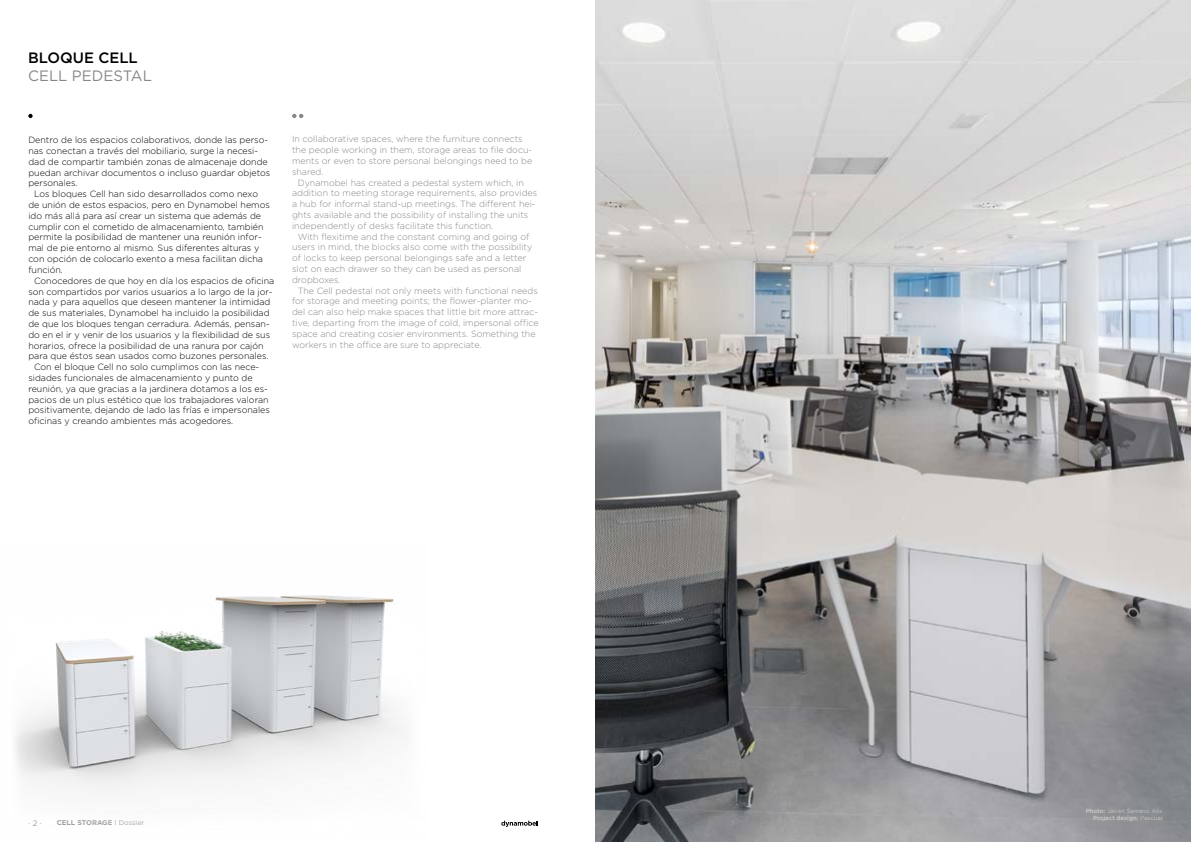
<style>
.page{position:relative;width:1191px;height:842px;background:#fff}
.page>*{position:absolute;margin:0;border:0;box-sizing:border-box;transform-origin:0 0}
.t1{font:15px "Gotham";color:#878787}
.t2{font:500 15px "Gotham";color:#000}
.t3{font:300 9px/10.8px "Gotham";color:#000}
.t4{font:300 9px/10.8px "Gotham";color:#878787}
.t5{font:8px "Gotham";color:#9d9d9c}
.t6{font:700 7px "Gotham";color:#9d9d9c}
.t7{font:6px/7.2px "Gotham";color:#c6c6c6;text-align:right}
.s1{font-weight:400}
.s2{font-weight:700}
</style>
<div class="page">
<svg style="left:501px;top:821px;width:36px;height:6px"></svg>
<img style="left:15px;top:593px;width:387px;height:199px">
<svg style="left:28px;top:114px;width:5px;height:4px"></svg>
<svg style="left:292px;top:114px;width:11px;height:4px"></svg>
<img style="left:595px;top:0;width:596px;height:842px">
<h1 class="t2" style="left:28px;top:48px;width:111px">BLOQUE CELL</h1>
<h1 class="t1" style="left:28px;top:66px;width:125px">CELL PEDESTAL</h1>
<p class="t3" style="left:28px;top:134px;width:243px">Dentro de los espacios colaborativos, donde las perso&shy;nas conectan a través del mobiliario, surge la necesi&shy;dad de compartir también zonas de almacenaje donde puedan archivar documentos o incluso guardar objetos personales.</p>
<p class="t3" style="left:28px;top:188px;width:243px;text-indent:6px">Los bloques Cell han sido desarrollados como nexo de unión de estos espacios, pero en Dynamobel hemos ido más allá para así crear un sistema que además de cumplir con el cometido de almacenamiento, también permite la posibilidad de mantener una reunión infor&shy;mal de pie entorno al mismo. Sus diferentes alturas y con opción de colocarlo exento a mesa facilitan dicha función.</p>
<p class="t3" style="left:34px;top:275px;width:242px">Conocedores de que hoy en día los espacios de oficina</p>
<p class="t3" style="left:28px;top:286px;width:246px">son compartidos por varios usuarios a lo largo de la jor-</p>
<p class="t3" style="left:28px;top:296px;width:244px">nada y para aquellos que deseen mantener la intimidad</p>
<p class="t3" style="left:28px;top:307px;width:243px">de sus materiales, Dynamobel ha incluido la posibilidad</p>
<p class="t3" style="left:28px;top:318px;width:243px">de que los bloques tengan cerradura. Además, pensan-</p>
<p class="t3" style="left:28px;top:329px;width:243px">do en el ir y venir de los usuarios y la flexibilidad de sus</p>
<p class="t3" style="left:28px;top:340px;width:237px">horarios, ofrece la posibilidad de una ranura por cajón</p>
<p class="t3" style="left:28px;top:350px;width:242px">para que éstos sean usados como buzones personales.</p>
<p class="t3" style="left:34px;top:361px;width:227px">Con el bloque Cell no solo cumplimos con las nece-</p>
<p class="t3" style="left:28px;top:372px;width:226px">sidades funcionales de almacenamiento y punto de</p>
<p class="t3" style="left:28px;top:383px;width:241px">reunión, ya que gracias a la jardinera dotamos a los es-</p>
<p class="t3" style="left:28px;top:394px;width:242px">pacios de un plus estético que los trabajadores valoran</p>
<p class="t3" style="left:28px;top:404px;width:243px">positivamente, dejando de lado las frías e impersonales</p>
<p class="t3" style="left:28px;top:415px;width:206px">oficinas y creando ambientes más acogedores.</p>
<p class="t4" style="left:292px;top:134px;width:242px">In collaborative spaces, where the furniture connects the people working in them, storage areas to file docu&shy;ments or even to store personal belongings need to be shared.</p>
<p class="t4" style="left:292px;top:177px;width:247px;text-indent:6px">Dynamobel has created a pedestal system which, in addition to meeting storage requirements, also provides a hub for informal stand-up meetings. The different hei&shy;ghts available and the possibility of installing the units independently of desks facilitate this function.</p>
<p class="t4" style="left:292px;top:231px;width:242px;text-indent:6px">With flexitime and the constant coming and going of users in mind, the blocks also come with the possibility of locks to keep personal belongings safe and a letter slot on each drawer so they can be used as personal dropboxes.</p>
<p class="t4" style="left:292px;top:285px;width:248px;text-indent:6px">The Cell pedestal not only meets with functional needs for storage and meeting points; the flower-planter mo&shy;del can also help make spaces that little bit more attrac&shy;tive, departing from the image of cold, impersonal office space and creating cosier environments. Something the workers in the office are sure to appreciate.</p>
<p class="t5" style="left:28px;top:818px;width:15px">· 2 ·</p>
<p class="t6" style="left:57px;top:818px;width:89px">CELL STORAGE <span class="s1">I Dossier</span></p>
<p class="t7" style="left:1085px;top:807px;width:78px"><span class="s2">Photo:</span> Javier Serrano Alix<br><span class="s2">Project design:</span> Pascual</p>
</div>
